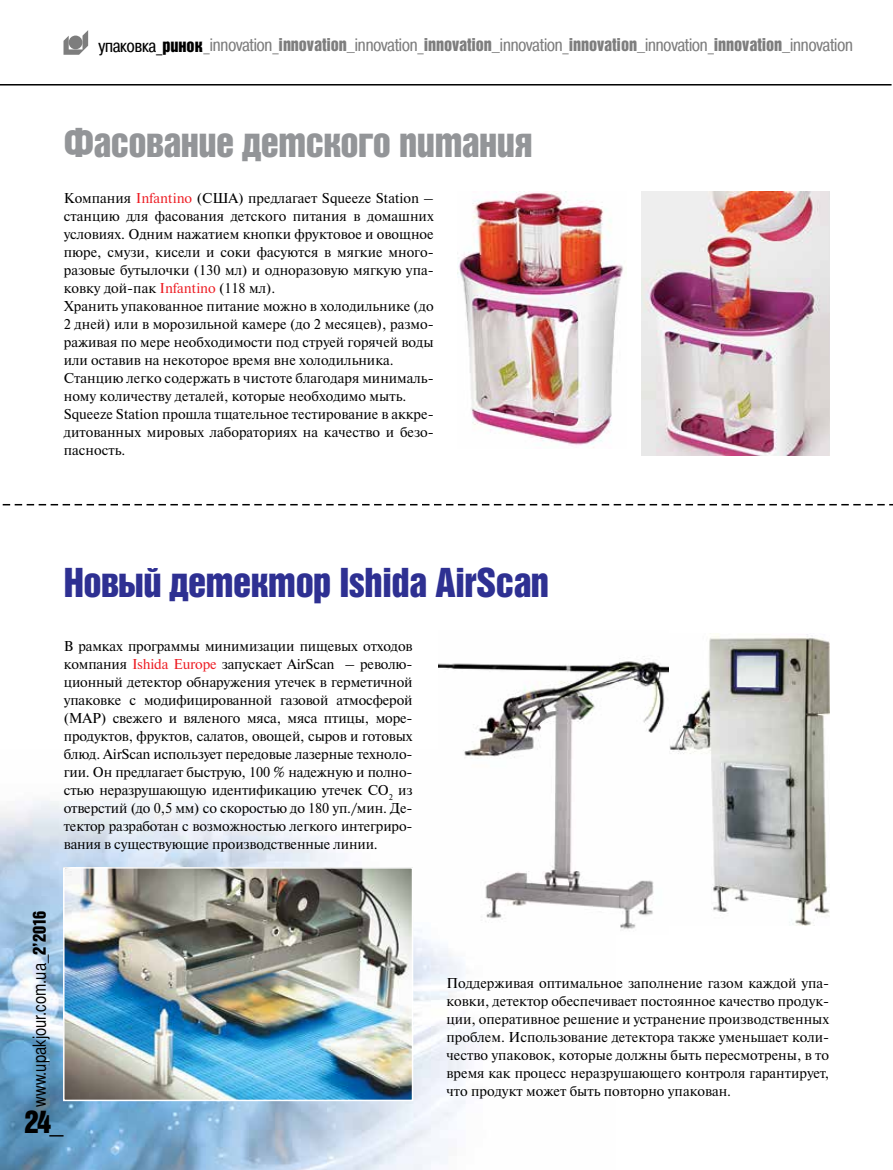
<style>
.page{position:relative;width:893px;height:1170px;background:#fff}
.page>*{position:absolute;margin:0;border:0;box-sizing:border-box;transform-origin:0 0}
.t1{font:40.5px "Bastion Kontrast Alt C";letter-spacing:-.015em;color:#2e3092}
.t2{font:40.5px "Bastion Kontrast Alt C";letter-spacing:-.015em;color:#939598}
.t3{font:31.5px "Bastion Kontrast Alt C";color:#000}
.t4{font:18px "Pragmatica Cond C";letter-spacing:-.005em;color:#000}
.t5{font:18px "Bastion C";color:#000}
.t6{font:14.25px/18px "Newton C";color:#000;text-align:justify}
.s1{font-family:"Bastion Kontrast Alt C"}
.s2{color:#ed1d24}
</style>
<div class="page">
<img style="left:0;top:799px;width:474px;height:370px">
<svg style="left:63px;top:30px;width:25px;height:25px"></svg>
<hr style="left:0;top:84px;width:891px;height:1px;background:#000">
<img style="left:641px;top:191px;width:188px;height:264px">
<img style="left:457px;top:191px;width:166px;height:257px">
<img style="left:669px;top:633px;width:160px;height:292px">
<img style="left:66px;top:870px;width:344px;height:227px">
<div style="left:63px;top:867px;width:350px;height:233px;border:2px solid #fff"></div>
<img style="left:439px;top:656px;width:230px;height:278px">
<svg style="left:2px;top:504px;width:891px;height:1px"></svg>
<p class="t4" style="left:98px;top:35px;width:756px">упаковка_<span class="s1">ринок</span>_innovation_<span class="s1">innovation_</span>innovation_<span class="s1">innovation_</span>innovation_<span class="s1">innovation_</span>innovation_<span class="s1">innovation_</span>innovation</p>
<h1 class="t2" style="left:64px;top:122px;width:470px">Фасование детского питания</h1>
<p class="t6" style="left:64px;top:189px;width:371px;text-align:left">Компания <span class="s2">Infantino</span> (США) предлагает Squeeze Station – станцию для фасования детского питания в домашних условиях. Одним нажатием кнопки фруктовое и овощное пюре, смузи, кисели и соки фасуются в мягкие много&shy;разовые бутылочки (130 мл) и одноразовую мягкую упа&shy;ковку дой-пак <span class="s2">Infantino</span> (118 мл).<br>Хранить упакованное питание можно в холодильнике (до 2 дней) или в морозильной камере (до 2 месяцев), размо&shy;раживая по мере необходимости под струей горячей воды или оставив на некоторое время вне холодильника.<br>Станцию легко содержать в чистоте благодаря минималь&shy;ному количеству деталей, которые необходимо мыть.<br>Squeeze Station прошла тщательное тестирование в аккре&shy;дитованных мировых лабораториях на качество и безо&shy;пасность.</p>
<h1 class="t1" style="left:64px;top:561px;width:487px">Новый детектор Ishida AirScan</h1>
<p class="t6" style="left:64px;top:637px;width:350px">В рамках программы минимизации пищевых отходов компания <span class="s2">Ishida Europe</span> запускает AirScan – револю&shy;ционный детектор обнаружения утечек в герметичной упаковке с модифицированной газовой атмосферой (MAP) свежего и вяленого мяса, мяса птицы, море&shy;продуктов, фруктов, салатов, овощей, сыров и готовых блюд. AirScan использует передовые лазерные техноло&shy;гии. Он предлагает быструю, 100 % надежную и полно&shy;стью неразрушающую идентификацию утечек СО<sub>2</sub> из отверстий (до 0,5 мм) со скоростью до 180 уп./мин. Де&shy;тектор разработан с возможностью легкого интегриро&shy;вания в существующие производственные линии.</p>
<p class="t5" style="left:29px;top:1106px;width:198px;rotate:-90deg">www.upakjour.com.ua_<span class="s1">2’2016</span></p>
<h2 class="t3" style="left:25px;top:1105px;width:41px">24_</h2>
<p class="t6" style="left:446px;top:974px;width:384px">Поддерживая оптимальное заполнение газом каждой упа&shy;ковки, детектор обеспечивает постоянное качество продук&shy;ции, оперативное решение и устранение производственных проблем. Использование детектора также уменьшает коли&shy;чество упаковок, которые должны быть пересмотрены, в то время как процесс неразрушающего контроля гарантирует, что продукт может быть повторно упакован.</p>
</div>
